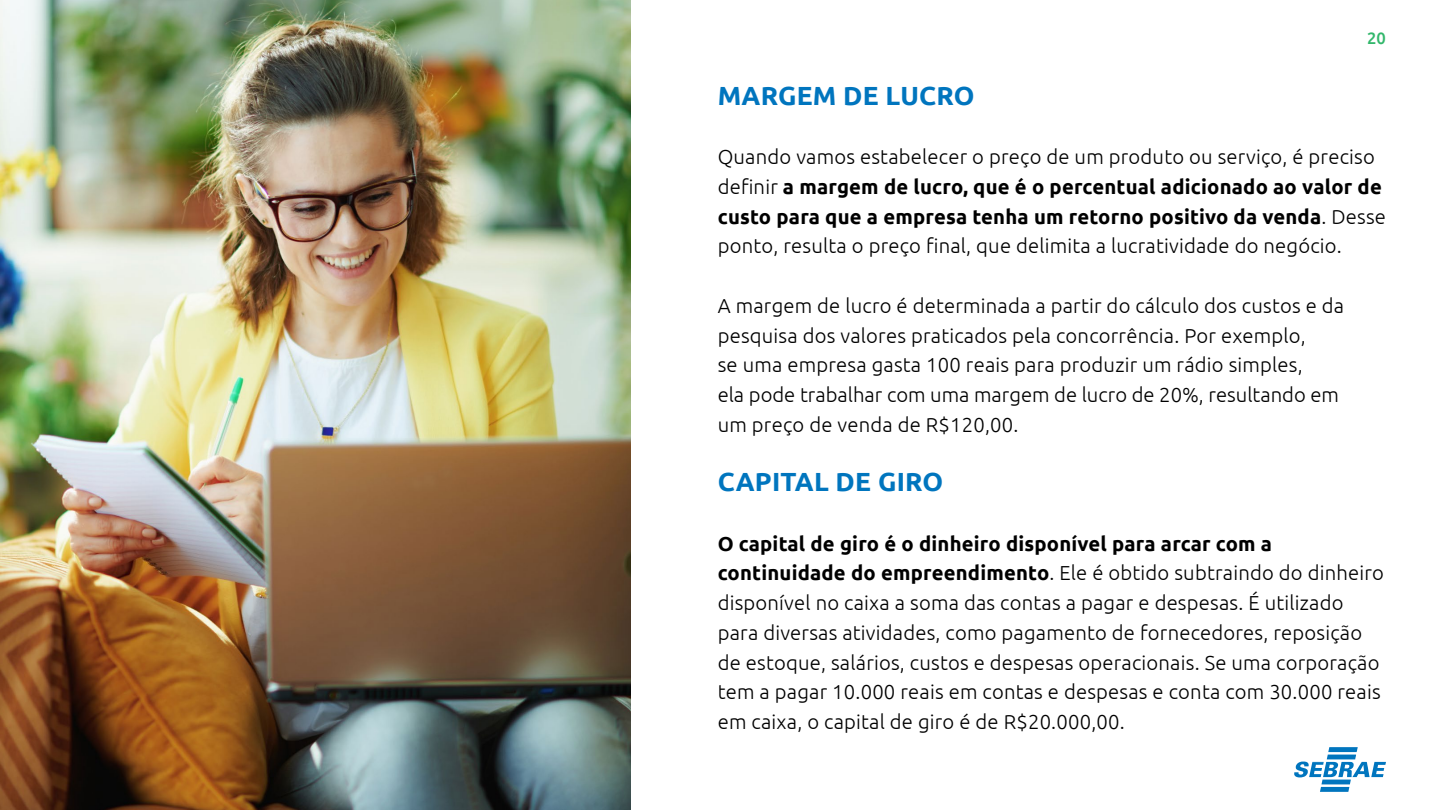
<style>
.page{position:relative;width:1440px;height:810px;background:#fff}
.page>*{position:absolute;margin:0;border:0;box-sizing:border-box;transform-origin:0 0}
.t1{font:700 26.25px "Ubuntu";letter-spacing:.01em;color:#0075be}
.t2{font:300 20.25px/29.7px "Ubuntu";letter-spacing:.01em;color:#000}
.t3{font:500 16.5px "Ubuntu";color:#32b76b}
.s1{font-weight:700}
</style>
<div class="page">
<svg style="left:1294px;top:747px;width:92px;height:45px"></svg>
<img style="left:0;top:0;width:631px;height:810px">
<p class="t1" style="left:718px;top:79px;width:258px">MARGEM DE LUCRO</p>
<p class="t3" style="left:1367px;top:28px;width:20px">20</p>
<p class="t2" style="left:718px;top:142px;width:670px">Quando vamos estabelecer o preço de um produto ou serviço, é preciso definir <span class="s1">a margem de lucro, que é o percentual adicionado ao valor de custo para que a empresa tenha um retorno positivo da venda</span>. Desse ponto, resulta o preço final, que delimita a lucratividade do negócio.</p>
<p class="t2" style="left:718px;top:290px;width:628px">A margem de lucro é determinada a partir do cálculo dos custos e da pesquisa dos valores praticados pela concorrência. Por exemplo,<br>se uma empresa gasta 100 reais para produzir um rádio simples,<br>ela pode trabalhar com uma margem de lucro de 20%, resultando em um preço de venda de R$120,00.</p>
<p class="t1" style="left:718px;top:466px;width:227px">CAPITAL DE GIRO</p>
<p class="t2" style="left:718px;top:528px;width:668px"><span class="s1">O capital de giro é o dinheiro disponível para arcar com a continuidade do empreendimento</span>. Ele é obtido subtraindo do dinheiro disponível no caixa a soma das contas a pagar e despesas. É utilizado para diversas atividades, como pagamento de fornecedores, reposição de estoque, salários, custos e despesas operacionais. Se uma corporação tem a pagar 10.000 reais em contas e despesas e conta com 30.000 reais em caixa, o capital de giro é de R$20.000,00.</p>
</div>
